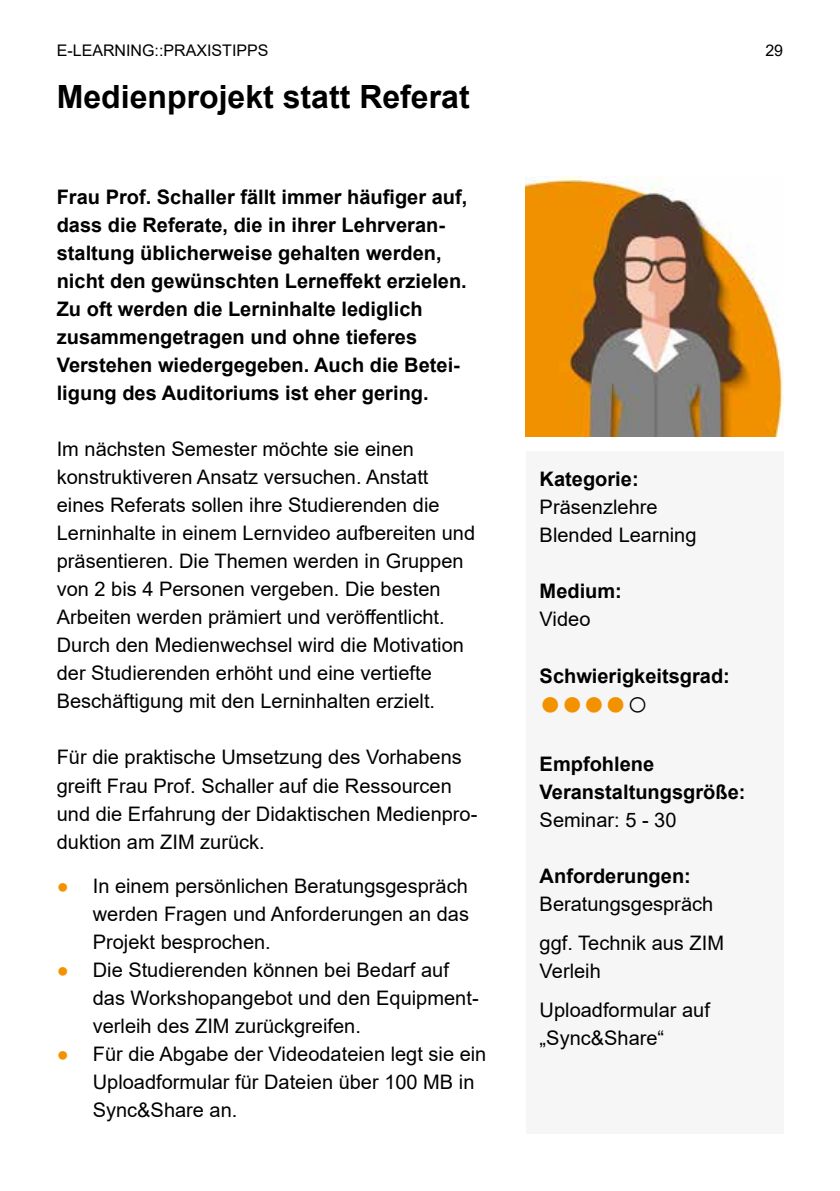
<style>
.page{position:relative;width:840px;height:1191px;background:#fff}
.page>*{position:absolute;margin:0;border:0;box-sizing:border-box;transform-origin:0 0}
.t1{font:36px "Arial";color:#f39200}
.t2{font:700 32px "Arial";color:#000}
.t3{font:20px/28px "Arial";color:#000}
.t4{font:700 20px/28px "Arial";color:#000}
.t5{font:16px "Arial";color:#000}
.s1{color:#f39200}
.s2{color:#000}
</style>
<div class="page">
<div style="left:525px;top:451px;width:257px;height:683px;background:#f6f6f6"></div>
<img style="left:525px;top:177px;width:257px;height:260px">
<p class="t5" style="left:57px;top:39px;width:213px">E-LEARNING::PRAXISTIPPS</p>
<p class="t5" style="left:765px;top:39px;width:19px">29</p>
<h2 class="t2" style="left:57px;top:75px;width:414px">Medienprojekt statt Referat</h2>
<p class="t4" style="left:57px;top:183px;width:412px">Frau Prof. Schaller fällt immer häufiger auf, dass die Referate, die in ihrer Lehrveran&shy;staltung üblicherweise gehalten werden, nicht den gewünschten Lerneffekt erzielen.<br>Zu oft werden die Lerninhalte lediglich zusammengetragen und ohne tieferes Verstehen wiedergegeben. Auch die Betei&shy;ligung des Auditoriums ist eher gering.</p>
<p class="t3" style="left:57px;top:435px;width:419px">Im nächsten Semester möchte sie einen konstruktiveren Ansatz versuchen. Anstatt eines Referats sollen ihre Studierenden die Lerninhalte in einem Lernvideo aufbereiten und präsentieren. Die Themen werden in Gruppen von 2 bis 4 Personen vergeben. Die besten Arbeiten werden prämiert und veröffentlicht.<br>Durch den Medienwechsel wird die Motivation der Studierenden erhöht und eine vertiefte Beschäftigung mit den Lerninhalten erzielt.</p>
<p class="t3" style="left:57px;top:743px;width:422px">Für die praktische Umsetzung des Vorhabens greift Frau Prof. Schaller auf die Ressourcen und die Erfahrung der Didaktischen Medienpro&shy;duktion am ZIM zurück.</p>
<p class="t3" style="left:93px;top:871px;width:377px;text-align:justify;text-indent:-36px"><span class="s1">●</span> In einem persönlichen Beratungsgespräch werden Fragen und Anforderungen an das Projekt besprochen.</p>
<p class="t3" style="left:93px;top:955px;width:387px;text-indent:-36px"><span class="s1">●</span> Die Studierenden können bei Bedarf auf das Workshopangebot und den Equipment&shy;verleih des ZIM zurückgreifen.</p>
<p class="t3" style="left:93px;top:1039px;width:395px;text-indent:-36px"><span class="s1">●</span> Für die Abgabe der Videodateien legt sie ein<br>Uploadformular für Dateien über 100 MB in<br>Sync&amp;Share an.</p>
<p class="t4" style="left:539px;top:465px;width:100px">Kategorie:</p>
<p class="t3" style="left:539px;top:493px;width:158px">Präsenzlehre<br>Blended Learning</p>
<p class="t4" style="left:539px;top:577px;width:84px">Medium:</p>
<p class="t3" style="left:539px;top:605px;width:52px">Video</p>
<p class="t4" style="left:539px;top:661px;width:192px">Schwierigkeitsgrad:</p>
<h1 class="t1" style="left:539px;top:677px;width:110px">●●●●<span class="s2">○</span></h1>
<p class="t4" style="left:539px;top:749px;width:207px">Empfohlene<br>Veranstaltungsgröße:</p>
<p class="t3" style="left:539px;top:805px;width:138px">Seminar: 5 - 30</p>
<p class="t4" style="left:539px;top:861px;width:153px">Anforderungen:</p>
<p class="t3" style="left:539px;top:883px;width:186px;line-height:39.4px">Beratungsgespräch ggf. Technik aus ZIM</p>
<p class="t3" style="left:539px;top:951px;width:172px;line-height:39.4px">Verleih<br>Uploadformular auf</p>
<p class="t3" style="left:539px;top:1024px;width:126px">„Sync&amp;Share“</p>
</div>
